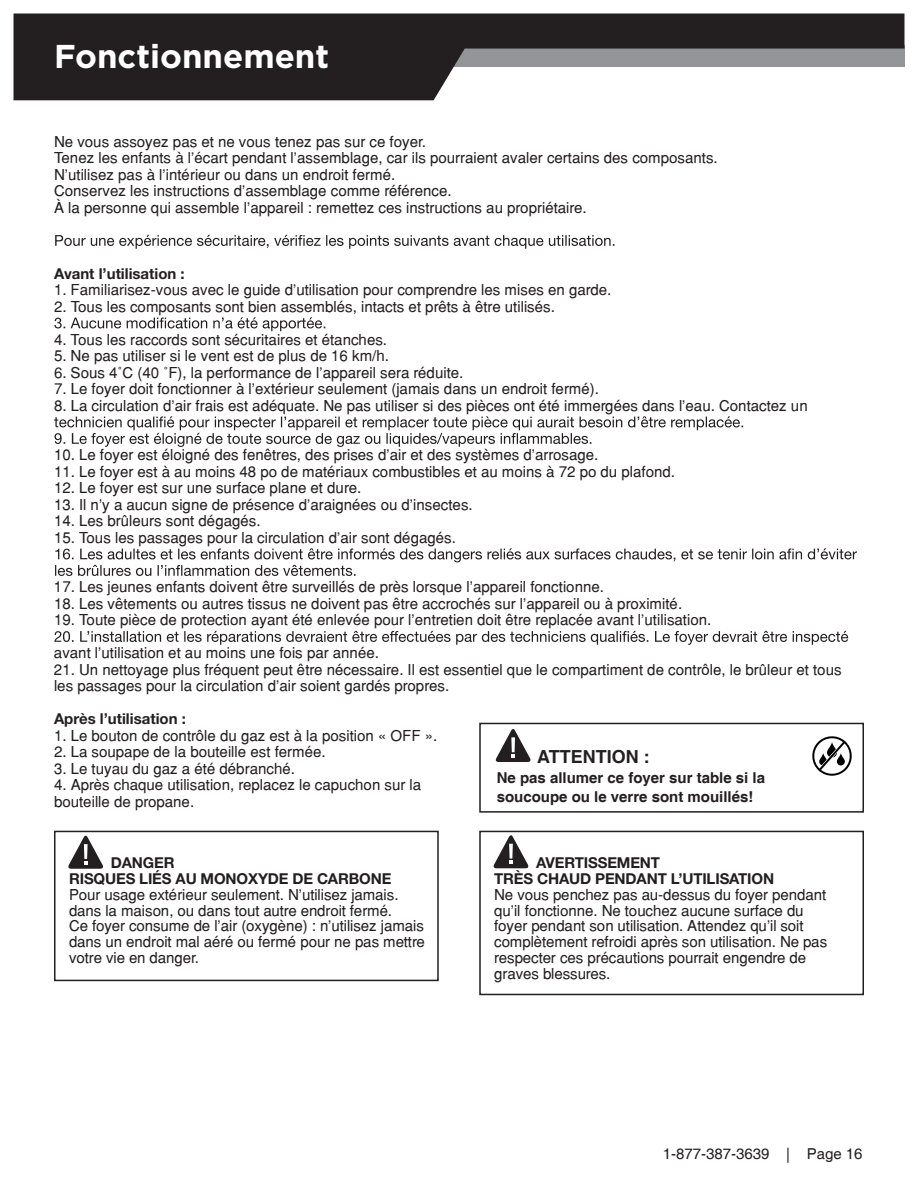
<style>
.page{position:relative;width:918px;height:1188px;background:#fff}
.page>*{position:absolute;margin:0;border:0;box-sizing:border-box;transform-origin:0 0}
.t1{font:700 33px "Gotham";color:#fff}
.t2{font:700 18px "Helvetica";color:#231f20}
.t3{font:15px/15.8px "Helvetica";color:#231f20}
.t4{font:700 15px/15.8px "Helvetica Neue LT Std";letter-spacing:-.01em;color:#231f20}
.t5{font:700 15px/19.5px "Helvetica";color:#231f20}
.t6{font:15px "Helvetica";color:#231f20}
</style>
<div class="page">
<svg style="left:14px;top:14px;width:890px;height:86px;fill:#231f20"></svg>
<svg style="left:68px;top:836px;width:35px;height:33px"></svg>
<div style="left:54px;top:831px;width:385px;height:150px;border:2px solid #231f20"></div>
<div style="left:479px;top:831px;width:385px;height:164px;border:2px solid #231f20"></div>
<svg style="left:494px;top:835px;width:34px;height:33px"></svg>
<svg style="left:55px;top:235px;width:559px;height:14px"></svg>
<svg style="left:54px;top:317px;width:271px;height:14px"></svg>
<svg style="left:54px;top:416px;width:689px;height:31px"></svg>
<svg style="left:55px;top:548px;width:802px;height:28px"></svg>
<svg style="left:54px;top:631px;width:794px;height:14px"></svg>
<svg style="left:496px;top:729px;width:34px;height:33px"></svg>
<div style="left:479px;top:723px;width:385px;height:90px;border:2px solid #231f20"></div>
<svg style="left:812px;top:736px;width:40px;height:40px"></svg>
<h1 class="t1" style="left:54px;top:35px;width:277px">Fonctionnement</h1>
<p class="t3" style="left:54px;top:133px;width:665px;line-height:16.5px">Ne vous assoyez pas et ne vous tenez pas sur ce foyer.<br>Tenez les enfants à l’écart pendant l’assemblage, car ils pourraient avaler certains des composants.<br>N’utilisez pas à l’intérieur ou dans un endroit fermé.<br>Conservez les instructions d’assemblage comme référence.<br>À la personne qui assemble l’appareil : remettez ces instructions au propriétaire.</p>
<p class="t4" style="left:54px;top:265px;width:132px">Avant l’utilisation :</p>
<p class="t3" style="left:54px;top:282px;width:559px">1. Familiarisez-vous avec le guide d’utilisation pour comprendre les mises en garde.</p>
<p class="t3" style="left:54px;top:298px;width:502px">2. Tous les composants sont bien assemblés, intacts et prêts à être utilisés.</p>
<p class="t3" style="left:54px;top:331px;width:335px">4. Tous les raccords sont sécuritaires et étanches.</p>
<p class="t3" style="left:54px;top:348px;width:336px">5. Ne pas utiliser si le vent est de plus de 16 km/h.</p>
<p class="t3" style="left:54px;top:364px;width:411px">6. Sous 4˚C (40 ˚F), la performance de l’appareil sera réduite.</p>
<p class="t3" style="left:54px;top:381px;width:546px">7. Le foyer doit fonctionner à l’extérieur seulement (jamais dans un endroit fermé).</p>
<p class="t3" style="left:54px;top:397px;width:755px">8. La circulation d’air frais est adéquate. Ne pas utiliser si des pièces ont été immergées dans l’eau. Contactez un</p>
<p class="t3" style="left:54px;top:447px;width:546px">10. Le foyer est éloigné des fenêtres, des prises d’air et des systèmes d’arrosage.</p>
<p class="t3" style="left:54px;top:463px;width:623px">11. Le foyer est à au moins 48 po de matériaux combustibles et au moins à 72 po du plafond.</p>
<p class="t3" style="left:54px;top:480px;width:309px">12. Le foyer est sur une surface plane et dure.</p>
<p class="t3" style="left:54px;top:496px;width:420px">13. Il n’y a aucun signe de présence d’araignées ou d’insectes.</p>
<p class="t3" style="left:54px;top:513px;width:208px">14. Les brûleurs sont dégagés.</p>
<p class="t3" style="left:54px;top:529px;width:403px">15. Tous les passages pour la circulation d’air sont dégagés.</p>
<p class="t3" style="left:54px;top:579px;width:552px">17. Les jeunes enfants doivent être surveillés de près lorsque l’appareil fonctionne.</p>
<p class="t3" style="left:54px;top:595px;width:630px">18. Les vêtements ou autres tissus ne doivent pas être accrochés sur l’appareil ou à proximité.</p>
<p class="t3" style="left:54px;top:612px;width:659px">19. Toute pièce de protection ayant été enlevée pour l’entretien doit être replacée avant l’utilisation.</p>
<p class="t3" style="left:54px;top:645px;width:326px">avant l’utilisation et au moins une fois par année.</p>
<p class="t3" style="left:54px;top:661px;width:789px;line-height:16.5px">21. Un nettoyage plus fréquent peut être nécessaire. Il est essentiel que le compartiment de contrôle, le brûleur et tous les passages pour la circulation d’air soient gardés propres.</p>
<p class="t4" style="left:54px;top:711px;width:133px">Après l’utilisation :</p>
<p class="t3" style="left:54px;top:727px;width:385px">1. Le bouton de contrôle du gaz est à la position « OFF ».</p>
<p class="t3" style="left:54px;top:744px;width:273px">2. La soupape de la bouteille est fermée.</p>
<p class="t3" style="left:54px;top:760px;width:242px">3. Le tuyau du gaz a été débranché.</p>
<p class="t3" style="left:54px;top:777px;width:369px;line-height:16.5px">4. Après chaque utilisation, replacez le capuchon sur la bouteille de propane.</p>
<p class="t2" style="left:537px;top:746px;width:114px">ATTENTION :</p>
<p class="t5" style="left:497px;top:769px;width:270px">Ne pas allumer ce foyer sur table si la soucoupe ou le verre sont mouillés!</p>
<p class="t4" style="left:69px;top:855px;width:324px;text-indent:42px">DANGER<br>RISQUES LIÉS AU MONOXYDE DE CARBONE</p>
<p class="t3" style="left:69px;top:887px;width:358px">Pour usage extérieur seulement. N’utilisez jamais. dans la maison, ou dans tout autre endroit fermé.<br>Ce foyer consume de l’air (oxygène) : n’utilisez jamais dans un endroit mal aéré ou fermé pour ne pas mettre votre vie en danger.</p>
<p class="t4" style="left:494px;top:855px;width:281px;text-indent:42px">AVERTISSEMENT<br>TRÈS CHAUD PENDANT L’UTILISATION</p>
<p class="t3" style="left:494px;top:887px;width:334px">Ne vous penchez pas au-dessus du foyer pendant qu’il fonctionne. Ne touchez aucune surface du foyer pendant son utilisation. Attendez qu’il soit complètement refroidi après son utilisation. Ne pas respecter ces précautions pourrait engendre de graves blessures.</p>
<p class="t6" style="left:663px;top:1145px;width:201px">1-877-387-3639 | Page 16</p>
</div>
